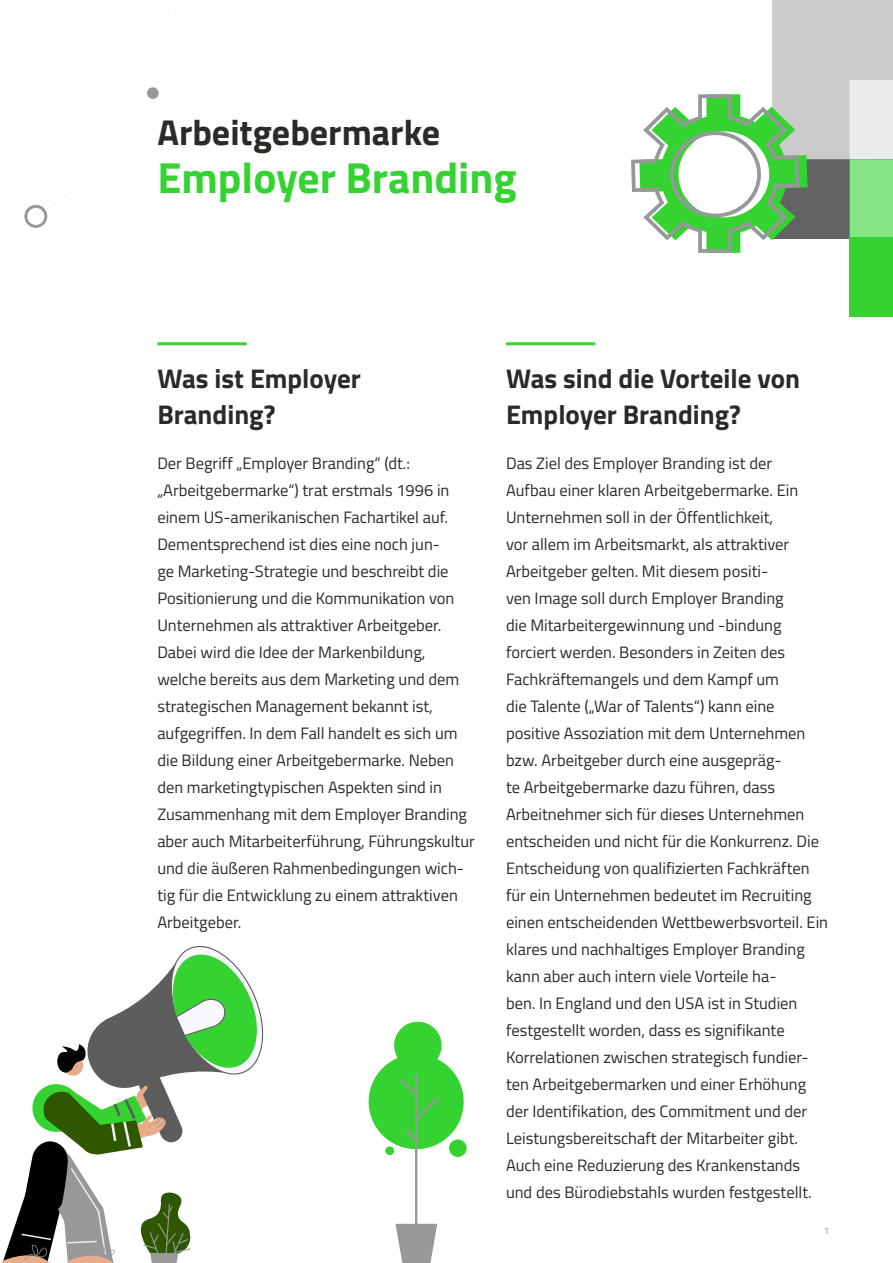
<style>
.page{position:relative;width:893px;height:1263px;background:#fff}
.page>*{position:absolute;margin:0;border:0;box-sizing:border-box;transform-origin:0 0}
.t1{font:700 43.5px "Titillium Web";color:#35d331}
.t2{font:700 36px "Titillium Web";color:#2c2a27}
.t3{font:700 27px/36px "Titillium Web";color:#2c2a27}
.t4{font:16.5px/27px "Titillium Web";color:#2c2a27}
.t5{font:9.6px "Titillium Web";color:#979898}
</style>
<div class="page">
<div style="left:772px;top:159px;width:78px;height:79px;background:#646363"></div>
<div style="left:849px;top:159px;width:44px;height:79px;background:#85e483"></div>
<div style="left:772px;top:0;width:121px;height:160px;background:#cbcbcb"></div>
<div style="left:849px;top:80px;width:44px;height:79px;background:#e9ebec"></div>
<div style="left:849px;top:238px;width:44px;height:79px;background:#35d331"></div>
<svg style="left:24px;top:87px;width:135px;height:141px"></svg>
<svg style="left:631px;top:94px;width:176px;height:159px"></svg>
<svg style="left:2px;top:946px;width:262px;height:317px"></svg>
<hr style="left:157px;top:342px;width:90px;height:3px;background:#35d331">
<hr style="left:506px;top:342px;width:89px;height:3px;background:#35d331">
<div style="left:369px;top:1054px;width:95px;height:95px;background:#35d331;border-radius:50%"></div>
<svg style="left:395px;top:1073px;width:44px;height:190px"></svg>
<div style="left:449px;top:1139px;width:18px;height:18px;background:#35d331;border-radius:50%"></div>
<div style="left:385px;top:1146px;width:9px;height:9px;background:#35d331;border-radius:50%"></div>
<div style="left:394px;top:1022px;width:48px;height:47px;background:#35d331;border-radius:50%"></div>
<h2 class="t2" style="left:157px;top:105px;width:284px">Arbeitgebermarke</h2>
<h1 class="t1" style="left:157px;top:144px;width:361px">Employer Branding</h1>
<h3 class="t3" style="left:157px;top:359px;width:205px">Was ist Employer<br>Branding?</h3>
<p class="t4" style="left:157px;top:449px;width:319px">Der Begriff „Employer Branding“ (dt.: „Arbeitgebermarke“) trat erstmals 1996 in einem US-amerikanischen Fachartikel auf.<br>Dementsprechend ist dies eine noch jun-<br>ge Marketing-Strategie und beschreibt die Positionierung und die Kommunikation von Unternehmen als attraktiver Arbeitgeber.<br>Dabei wird die Idee der Markenbildung, welche bereits aus dem Marketing und dem strategischen Management bekannt ist, aufgegriffen. In dem Fall handelt es sich um die Bildung einer Arbeitgebermarke. Neben den marketingtypischen Aspekten sind in Zusammenhang mit dem Employer Branding aber auch Mitarbeiterführung, Führungskultur und die äußeren Rahmenbedingungen wich&shy;tig für die Entwicklung zu einem attraktiven Arbeitgeber.</p>
<h3 class="t3" style="left:506px;top:359px;width:296px">Was sind die Vorteile von<br>Employer Branding?</h3>
<p class="t4" style="left:506px;top:449px;width:324px">Das Ziel des Employer Branding ist der<br>Aufbau einer klaren Arbeitgebermarke. Ein Unternehmen soll in der Öffentlichkeit,<br>vor allem im Arbeitsmarkt, als attraktiver Arbeitgeber gelten. Mit diesem positi-<br>ven Image soll durch Employer Branding<br>die Mitarbeitergewinnung und -bindung forciert werden. Besonders in Zeiten des Fachkräftemangels und dem Kampf um<br>die Talente („War of Talents“) kann eine positive Assoziation mit dem Unternehmen bzw. Arbeitgeber durch eine ausgepräg-<br>te Arbeitgebermarke dazu führen, dass Arbeitnehmer sich für dieses Unternehmen entscheiden und nicht für die Konkurrenz. Die Entscheidung von qualifizierten Fachkräften für ein Unternehmen bedeutet im Recruiting einen entscheidenden Wettbewerbsvorteil. Ein klares und nachhaltiges Employer Branding kann aber auch intern viele Vorteile ha-<br>ben. In England und den USA ist in Studien festgestellt worden, dass es signifikante Korrelationen zwischen strategisch fundier&shy;ten Arbeitgebermarken und einer Erhöhung der Identifikation, des Commitment und der Leistungsbereitschaft der Mitarbeiter gibt.<br>Auch eine Reduzierung des Krankenstands und des Bürodiebstahls wurden festgestellt.</p>
<p class="t5" style="left:824px;top:1224px;width:7px">1</p>
</div>
